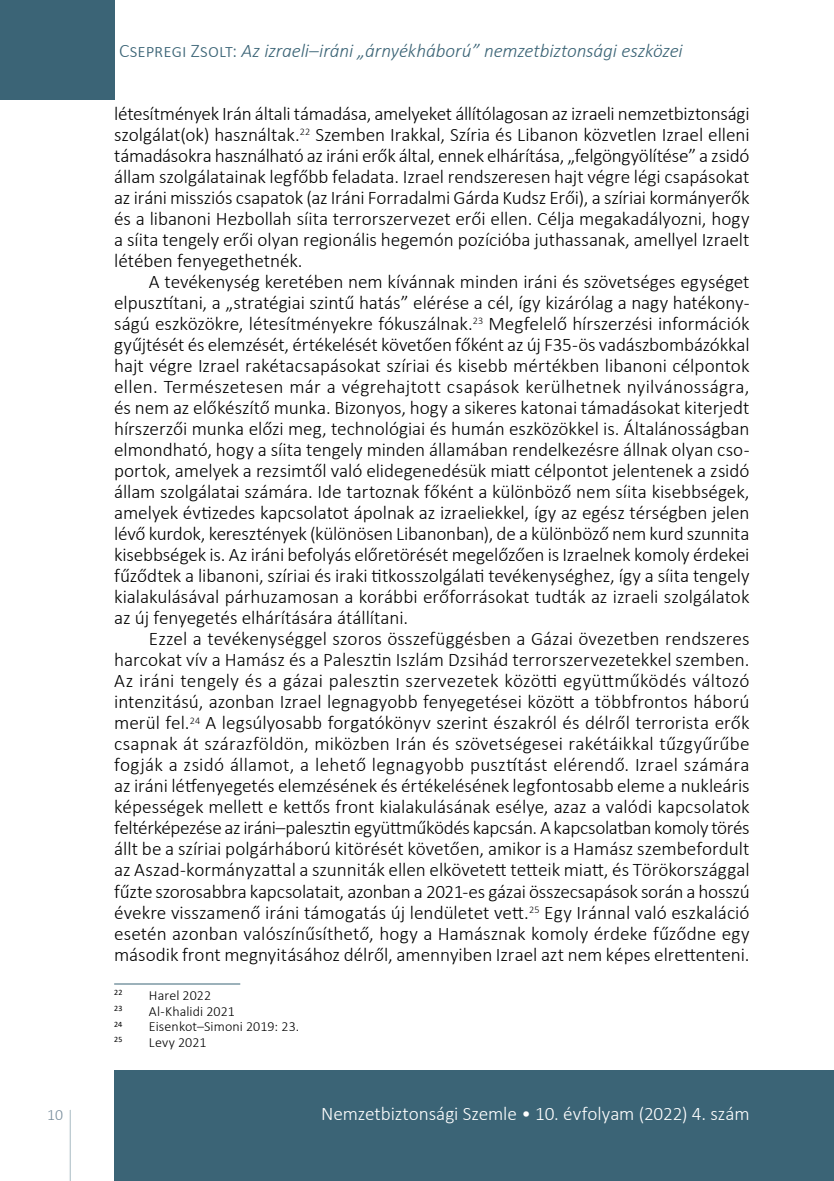
<style>
.page{position:relative;width:834px;height:1181px;background:#fff}
.page>*{position:absolute;margin:0;border:0;box-sizing:border-box;transform-origin:0 0}
.t1{font:300 19.25px/21px "Calibri";letter-spacing:-.005em;color:#000;text-align:justify}
.t2{font:italic 300 19.25px "Calibri";letter-spacing:-.005em;color:#3b6476}
.t3{font:300 19.25px "Calibri";letter-spacing:-.005em;color:#fff}
.t4{font:300 15.75px "Calibri";color:#778c9b}
.t5{font:300 14px "Calibri";letter-spacing:.005em;color:#000}
.t6{font:8.22px "Calibri";letter-spacing:.03em;color:#000}
.s1{font-style:normal}
</style>
<div class="page">
<svg style="left:69px;top:1110px;width:2px;height:71px"></svg>
<div style="left:0;top:0;width:114px;height:99px;background:#3b6476"></div>
<div style="left:114px;top:1070px;width:719px;height:111px;background:#3b6476"></div>
<hr style="left:833px;top:1070px;width:1px;height:111px;background:#3b6476">
<hr style="left:114px;top:983px;width:126px;height:1px;background:#3b6476">
<p class="t2" style="left:119px;top:39px;width:565px"><span class="s1">Csepregi Zsolt:</span> Az izraeli–iráni „árnyékháború” nemzetbiztonsági eszközei</p>
<p class="t1" style="left:114px;top:103px;width:636px">létesítmények Irán általi támadása, amelyeket állítólagosan az izraeli nemzetbiztonsági szolgálat(ok) használtak.<sup>22</sup> Szemben Irakkal, Szíria és Libanon közvetlen Izrael elleni támadásokra használható az iráni erők által, ennek elhárítása, „felgöngyölítése” a zsidó állam szolgálatainak legfőbb feladata. Izrael rendszeresen hajt végre légi csapásokat az iráni missziós csapatok (az Iráni Forradalmi Gárda Kudsz Erői), a szíriai kormányerők és a libanoni Hezbollah síita terrorszervezet erői ellen. Célja megakadályozni, hogy a síita tengely erői olyan regionális hegemón pozícióba juthassanak, amellyel Izraelt létében fenyegethetnék.</p>
<p class="t1" style="left:114px;top:271px;width:637px;text-indent:35px">A tevékenység keretében nem kívánnak minden iráni és szövetséges egységet elpusztítani, a „stratégiai szintű hatás” elérése a cél, így kizárólag a nagy hatékony&shy;ságú eszközökre, létesítményekre fókuszálnak.<sup>23</sup> Megfelelő hírszerzési információk gyűjtését és elemzését, értékelését követően főként az új F35-ös vadászbombázókkal hajt végre Izrael rakétacsapásokat szíriai és kisebb mértékben libanoni célpontok ellen. Természetesen már a végrehajtott csapások kerülhetnek nyilvánosságra, és nem az előkészítő munka. Bizonyos, hogy a sikeres katonai támadásokat kiterjedt hírszerzői munka előzi meg, technológiai és humán eszközökkel is. Általánosságban elmondható, hogy a síita tengely minden államában rendelkezésre állnak olyan cso&shy;portok, amelyek a rezsimtől való elidegenedésük miatt célpontot jelentenek a zsidó állam szolgálatai számára. Ide tartoznak főként a különböző nem síita kisebbségek, amelyek évtizedes kapcsolatot ápolnak az izraeliekkel, így az egész térségben jelen lévő kurdok, keresztények (különösen Libanonban), de a különböző nem kurd szunnita kisebbségek is. Az iráni befolyás előretörését megelőzően is Izraelnek komoly érdekei fűződtek a libanoni, szíriai és iraki titkosszolgálati tevékenységhez, így a síita tengely kialakulásával párhuzamosan a korábbi erőforrásokat tudták az izraeli szolgálatok az új fenyegetés elhárítására átállítani.</p>
<p class="t1" style="left:114px;top:628px;width:637px;text-indent:35px">Ezzel a tevékenységgel szoros összefüggésben a Gázai övezetben rendszeres harcokat vív a Hamász és a Palesztin Iszlám Dzsihád terrorszervezetekkel szemben.<br>Az iráni tengely és a gázai palesztin szervezetek közötti együttműködés változó intenzitású, azonban Izrael legnagyobb fenyegetései között a többfrontos háború merül fel.<sup>24</sup> A legsúlyosabb forgatókönyv szerint északról és délről terrorista erők csapnak át szárazföldön, miközben Irán és szövetségesei rakétáikkal tűzgyűrűbe fogják a zsidó államot, a lehető legnagyobb pusztítást elérendő. Izrael számára az iráni létfenyegetés elemzésének és értékelésének legfontosabb eleme a nukleáris képességek mellett e kettős front kialakulásának esélye, azaz a valódi kapcsolatok feltérképezése az iráni–palesztin együttműködés kapcsán. A kapcsolatban komoly törés állt be a szíriai polgárháború kitörését követően, amikor is a Hamász szembefordult az Aszad-kormányzattal a szunniták ellen elkövetett tetteik miatt, és Törökországgal fűzte szorosabbra kapcsolatait, azonban a -2021-es gázai összecsapások során a hosszú évekre visszamenő iráni támogatás új lendületet vett.<sup>25</sup> Egy Iránnal való eszkaláció esetén azonban valószínűsíthető, hogy a Hamásznak komoly érdeke fűződne egy második front megnyitásához délről, amennyiben Izrael azt nem képes elrettenteni.</p>
<p class="t6" style="left:114px;top:986px;width:10px">22</p>
<p class="t5" style="left:149px;top:986px;width:64px">Harel 2022</p>
<p class="t6" style="left:114px;top:1002px;width:10px">23</p>
<p class="t5" style="left:149px;top:1002px;width:87px">Al-Khalidi 2021</p>
<p class="t6" style="left:114px;top:1018px;width:10px">24</p>
<p class="t5" style="left:149px;top:1018px;width:152px">Eisenkot–Simoni 2019: 23.</p>
<p class="t6" style="left:114px;top:1034px;width:10px">25</p>
<p class="t5" style="left:149px;top:1033px;width:59px">Levy 2021</p>
<p class="t4" style="left:47px;top:1105px;width:17px">10</p>
<p class="t3" style="left:321px;top:1102px;width:430px">Nemzetbiztonsági Szemle • 10. évfolyam (2022) 4. szám</p>
</div>
